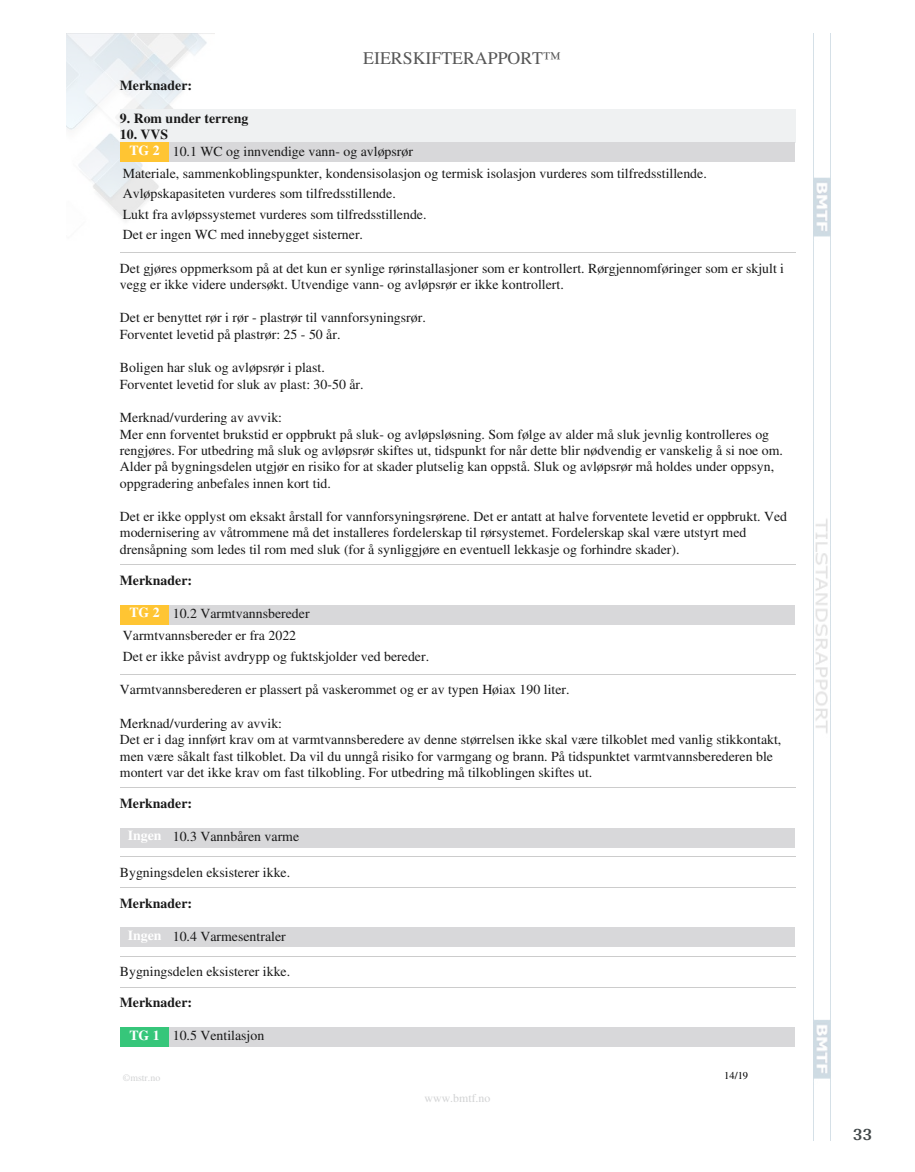
<style>
.page{position:relative;width:915px;height:1172px;background:#fff}
.page>*{position:absolute;margin:0;border:0;box-sizing:border-box;transform-origin:0 0}
.t1{font:700 18px "Arya";color:#414749}
.t2{font:17.85px "Times";color:#575757}
.t3{font:13.8px/16.5px "Times";color:#191919}
.t4{font:700 13.8px "Times";color:#191919}
.t5{font:11.85px "Times";color:#d2d3d4}
.t6{font:10.5px "Times";color:#000}
.t7{font:9.9px "Times";color:#d2d3d4}
.s1{font-weight:700}
.s2{font-weight:700;color:#fff}
</style>
<div class="page">
<img style="left:66px;top:33px;width:149px;height:188px">
<img style="left:813px;top:33px;width:17px;height:1107px">
<div style="left:120px;top:110px;width:674px;height:16px;background:#eff1f2"></div>
<div style="left:120px;top:126px;width:674px;height:16px;background:#eff1f2"></div>
<div style="left:120px;top:142px;width:49px;height:20px;background:#ffc533"></div>
<div style="left:169px;top:142px;width:625px;height:20px;background:#d8d8da"></div>
<hr style="left:120px;top:253px;width:674px;height:1px;background:#ccc">
<hr style="left:120px;top:564px;width:674px;height:1px;background:#ccc">
<div style="left:120px;top:605px;width:49px;height:19px;background:#ffc533"></div>
<div style="left:169px;top:605px;width:625px;height:19px;background:#d8d8da"></div>
<hr style="left:120px;top:674px;width:674px;height:1px;background:#ccc">
<hr style="left:120px;top:787px;width:674px;height:1px;background:#ccc">
<div style="left:120px;top:828px;width:49px;height:19px;background:#d8d8da"></div>
<div style="left:169px;top:828px;width:625px;height:19px;background:#d8d8da"></div>
<hr style="left:120px;top:856px;width:674px;height:1px;background:#ccc">
<hr style="left:120px;top:887px;width:674px;height:1px;background:#ccc">
<div style="left:120px;top:927px;width:49px;height:20px;background:#d8d8da"></div>
<div style="left:169px;top:927px;width:625px;height:20px;background:#d8d8da"></div>
<hr style="left:120px;top:956px;width:674px;height:1px;background:#ccc">
<hr style="left:120px;top:987px;width:674px;height:1px;background:#ccc">
<div style="left:120px;top:1027px;width:49px;height:20px;background:#36c67a"></div>
<div style="left:169px;top:1027px;width:625px;height:20px;background:#d8d8da"></div>
<p class="t2" style="left:363px;top:48px;width:199px">EIERSKIFTERAPPORT™</p>
<p class="t4" style="left:120px;top:77px;width:74px">Merknader:</p>
<p class="t4" style="left:120px;top:110px;width:130px">9. Rom under terreng</p>
<p class="t3" style="left:129px;top:126px;width:285px;text-indent:-10px"><span class="s1">10. VVS<br></span><span class="s2">TG 2</span> 10.1 WC og innvendige vann- og avløpsrør</p>
<p class="t3" style="left:123px;top:163px;width:585px;line-height:20.4px">Materiale, sammenkoblingspunkter, kondensisolasjon og termisk isolasjon vurderes som tilfredsstillende.<br>Avløpskapasiteten vurderes som tilfredsstillende.<br>Lukt fra avløpssystemet vurderes som tilfredsstillende.<br>Det er ingen WC med innebygget sisterner.</p>
<p class="t3" style="left:120px;top:260px;width:665px">Det gjøres oppmerksom på at det kun er synlige rørinstallasjoner som er kontrollert. Rørgjennomføringer som er skjult i vegg er ikke videre undersøkt. Utvendige vann- og avløpsrør er ikke kontrollert.</p>
<p class="t3" style="left:120px;top:309px;width:307px">Det er benyttet rør i rør - plastrør til vannforsyningsrør.<br>Forventet levetid på plastrør: 25 - 50 år.</p>
<p class="t3" style="left:120px;top:359px;width:245px">Boligen har sluk og avløpsrør i plast.<br>Forventet levetid for sluk av plast: 30-50 år.</p>
<p class="t3" style="left:120px;top:409px;width:664px">Merknad/vurdering av avvik:<br>Mer enn forventet brukstid er oppbrukt på sluk- og avløpsløsning. Som følge av alder må sluk jevnlig kontrolleres og rengjøres. For utbedring må sluk og avløpsrør skiftes ut, tidspunkt for når dette blir nødvendig er vanskelig å si noe om.<br>Alder på bygningsdelen utgjør en risiko for at skader plutselig kan oppstå. Sluk og avløpsrør må holdes under oppsyn, oppgradering anbefales innen kort tid.</p>
<p class="t3" style="left:120px;top:508px;width:668px">Det er ikke opplyst om eksakt årstall for vannforsyningsrørene. Det er antatt at halve forventete levetid er oppbrukt. Ved modernisering av våtrommene må det installeres fordelerskap til rørsystemet. Fordelerskap skal være utstyrt med drensåpning som ledes til rom med sluk (for å synliggjøre en eventuell lekkasje og forhindre skader).</p>
<p class="t4" style="left:120px;top:572px;width:74px">Merknader:</p>
<p class="t3" style="left:123px;top:602px;width:188px;line-height:22.4px;text-indent:7px"><span class="s2">TG 2</span> 10.2 Varmtvannsbereder<br>Varmtvannsbereder er fra 2022</p>
<p class="t3" style="left:123px;top:647px;width:308px">Det er ikke påvist avdrypp og fuktskjolder ved bereder.</p>
<p class="t3" style="left:120px;top:681px;width:451px">Varmtvannsberederen er plassert på vaskerommet og er av typen Høiax 190 liter.</p>
<p class="t3" style="left:120px;top:714px;width:662px">Merknad/vurdering av avvik:<br>Det er i dag innført krav om at varmtvannsberedere av denne størrelsen ikke skal være tilkoblet med vanlig stikkontakt, men være såkalt fast tilkoblet. Da vil du unngå risiko for varmgang og brann. På tidspunktet varmtvannsberederen ble montert var det ikke krav om fast tilkobling. For utbedring må tilkoblingen skiftes ut.</p>
<p class="t4" style="left:120px;top:795px;width:74px">Merknader:</p>
<p class="t3" style="left:128px;top:828px;width:173px"><span class="s2">Ingen</span> 10.3 Vannbåren varme</p>
<p class="t3" style="left:120px;top:863px;width:172px">Bygningsdelen eksisterer ikke.</p>
<p class="t4" style="left:120px;top:895px;width:74px">Merknader:</p>
<p class="t3" style="left:128px;top:927px;width:159px"><span class="s2">Ingen</span> 10.4 Varmesentraler</p>
<p class="t3" style="left:120px;top:963px;width:172px">Bygningsdelen eksisterer ikke.</p>
<p class="t4" style="left:120px;top:994px;width:74px">Merknader:</p>
<p class="t3" style="left:129px;top:1027px;width:136px"><span class="s2">TG 1</span> 10.5 Ventilasjon</p>
<p class="t6" style="left:724px;top:1070px;width:25px">14/19</p>
<p class="t7" style="left:123px;top:1071px;width:39px">©mstr.no</p>
<p class="t5" style="left:424px;top:1091px;width:67px">www.bmtf.no</p>
<h1 class="t1" style="left:852px;top:1123px;width:21px">33</h1>
</div>
